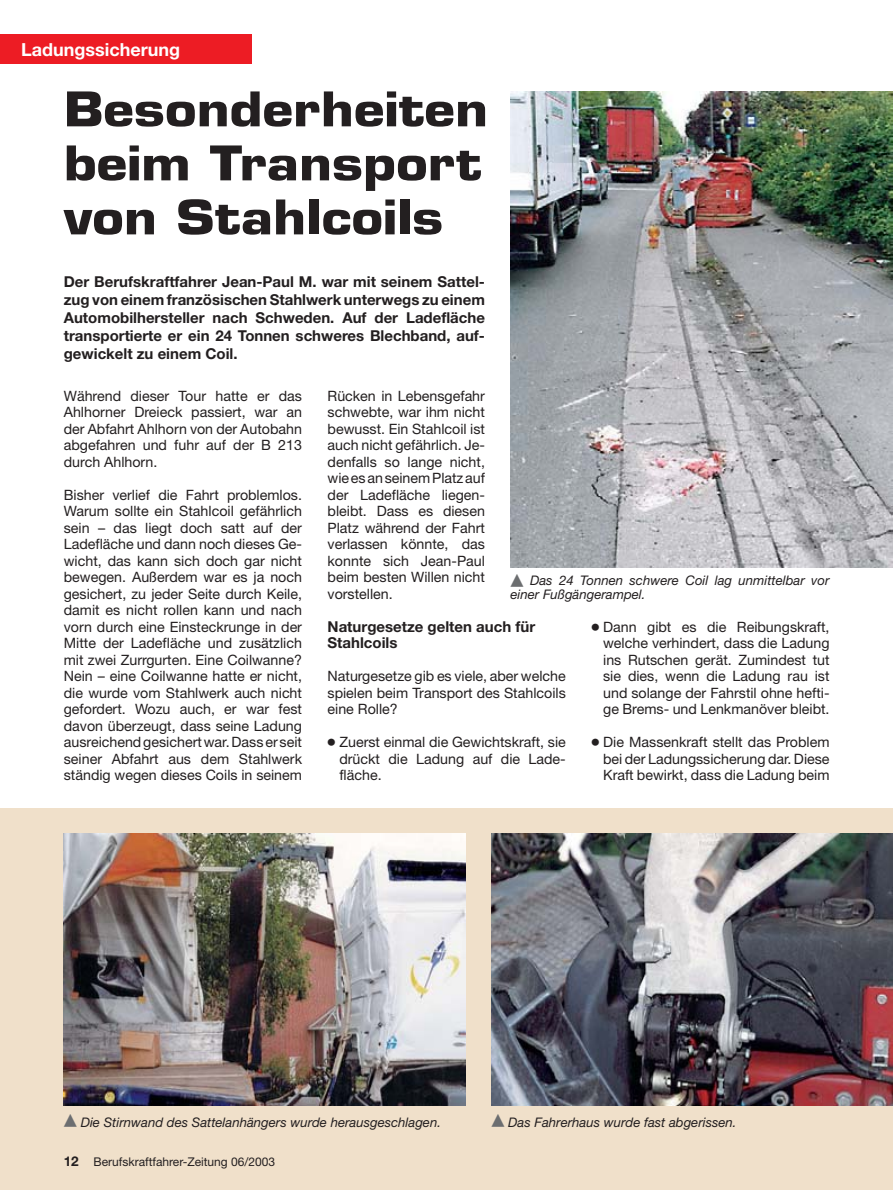
<style>
.page{position:relative;width:893px;height:1190px;background:#fff}
.page>*{position:absolute;margin:0;border:0;box-sizing:border-box;transform-origin:0 0}
.t1{font:700 46.5px/54px "Eurostile";color:#231f20;scale:1.15 1}
.t2{font:700 18px "Helvetica Neue";color:#fff}
.t3{font:700 15px/18px "Helvetica Neue";color:#231f20}
.t4{font:14.25px/16.5px "Helvetica Neue";color:#231f20;text-align:justify}
.t5{font:italic 13.2px/14.2px "Helvetica Neue";color:#231f20}
.t6{font:12px "Helvetica Neue";color:#231f20}
.s1{font-family:"Universal Newswith Comm Pi"}
.s2{font-family:"Universal Newswith Comm Pi";font-style:normal;color:#6c6e70}
.s3{font-weight:700;font-size:13.5px}
</style>
<div class="page">
<div style="left:0;top:808px;width:892px;height:381px;background:#f0e0ca"></div>
<div style="left:0;top:34px;width:251px;height:30px;background:#ed1c24"></div>
<img style="left:64px;top:833px;width:402px;height:273px">
<img style="left:491px;top:833px;width:401px;height:273px">
<img style="left:510px;top:91px;width:382px;height:477px">
<p class="t2" style="left:21px;top:43px;width:160px">Ladungssicherung</p>
<h1 class="t1" style="left:64px;top:87px;width:370px">Besonderheiten beim Transport von Stahlcoils</h1>
<p class="t3" style="left:64px;top:274px;width:422px;text-align:justify">Der Berufskraftfahrer Jean-Paul M. war mit seinem Sattel&shy;zug von einem französischen Stahlwerk unterwegs zu einem Automobilhersteller nach Schweden. Auf der Ladefläche transportierte er ein 24 Tonnen schweres Blechband, auf&shy;gewickelt zu einem Coil.</p>
<p class="t4" style="left:64px;top:389px;width:240px">Während dieser Tour hatte er das Ahlhorner Dreieck passiert, war an der Abfahrt Ahlhorn von der Autobahn abgefahren und fuhr auf der B 213 durch Ahlhorn.</p>
<p class="t4" style="left:64px;top:488px;width:240px">Bisher verlief die Fahrt problemlos.<br>Warum sollte ein Stahlcoil gefährlich sein – das liegt doch satt auf der Ladefläche und dann noch dieses Ge&shy;wicht, das kann sich doch gar nicht bewegen. Außerdem war es ja noch gesichert, zu jeder Seite durch Keile, damit es nicht rollen kann und nach vorn durch eine Einsteckrunge in der Mitte der Ladefläche und zusätzlich mit zwei Zurrgurten. Eine Coilwanne?<br>Nein – eine Coilwanne hatte er nicht, die wurde vom Stahlwerk auch nicht gefordert. Wozu auch, er war fest davon überzeugt, dass seine Ladung ausreichend gesichert war. Dass er seit seiner Abfahrt aus dem Stahlwerk ständig wegen dieses Coils in seinem</p>
<p class="t4" style="left:327px;top:389px;width:159px">Rücken in Lebensgefahr schwebte, war ihm nicht bewusst. Ein Stahlcoil ist auch nicht gefährlich. Je&shy;denfalls so lange nicht, wie es an seinem Platz auf der Ladefläche liegen&shy;bleibt. Dass es diesen Platz während der Fahrt verlassen könnte, das konnte sich Jean-Paul beim besten Willen nicht vorstellen.</p>
<p class="t3" style="left:327px;top:619px;width:209px;line-height:16.5px">Naturgesetze gelten auch für<br>Stahlcoils</p>
<p class="t4" style="left:327px;top:669px;width:240px">Naturgesetze gib es viele, aber welche spielen beim Transport des Stahlcoils eine Rolle?</p>
<p class="t4" style="left:339px;top:735px;width:228px;text-indent:-12px"><span class="s1">●</span> Zuerst einmal die Gewichtskraft, sie drückt die Ladung auf die Lade&shy;fläche.</p>
<p class="t5" style="left:510px;top:574px;width:320px"><span class="s2">-</span> Das 24 Tonnen schwere Coil lag unmittelbar vor einer Fußgängerampel.</p>
<p class="t4" style="left:603px;top:620px;width:228px;text-indent:-12px"><span class="s1">●</span> Dann gibt es die Reibungskraft, welche verhindert, dass die Ladung ins Rutschen gerät. Zumindest tut sie dies, wenn die Ladung rau ist und solange der Fahrstil ohne hefti&shy;ge Brems- und Lenkmanöver bleibt.</p>
<p class="t4" style="left:603px;top:735px;width:228px;text-indent:-12px"><span class="s1">●</span> Die Massenkraft stellt das Problem bei der Ladungssicherung dar. Diese Kraft bewirkt, dass die Ladung beim</p>
<p class="t5" style="left:64px;top:1116px;width:379px"><sup>-</sup> Die Stirnwand des Sattelanhängers wurde herausgeschlagen.</p>
<p class="t5" style="left:491px;top:1116px;width:247px"><sup>-</sup> Das Fahrerhaus wurde fast abgerissen.</p>
<p class="t6" style="left:64px;top:1157px;width:213px"><span class="s3">12</span> Berufskraftfahrer-Zeitung 06/2003</p>
</div>
